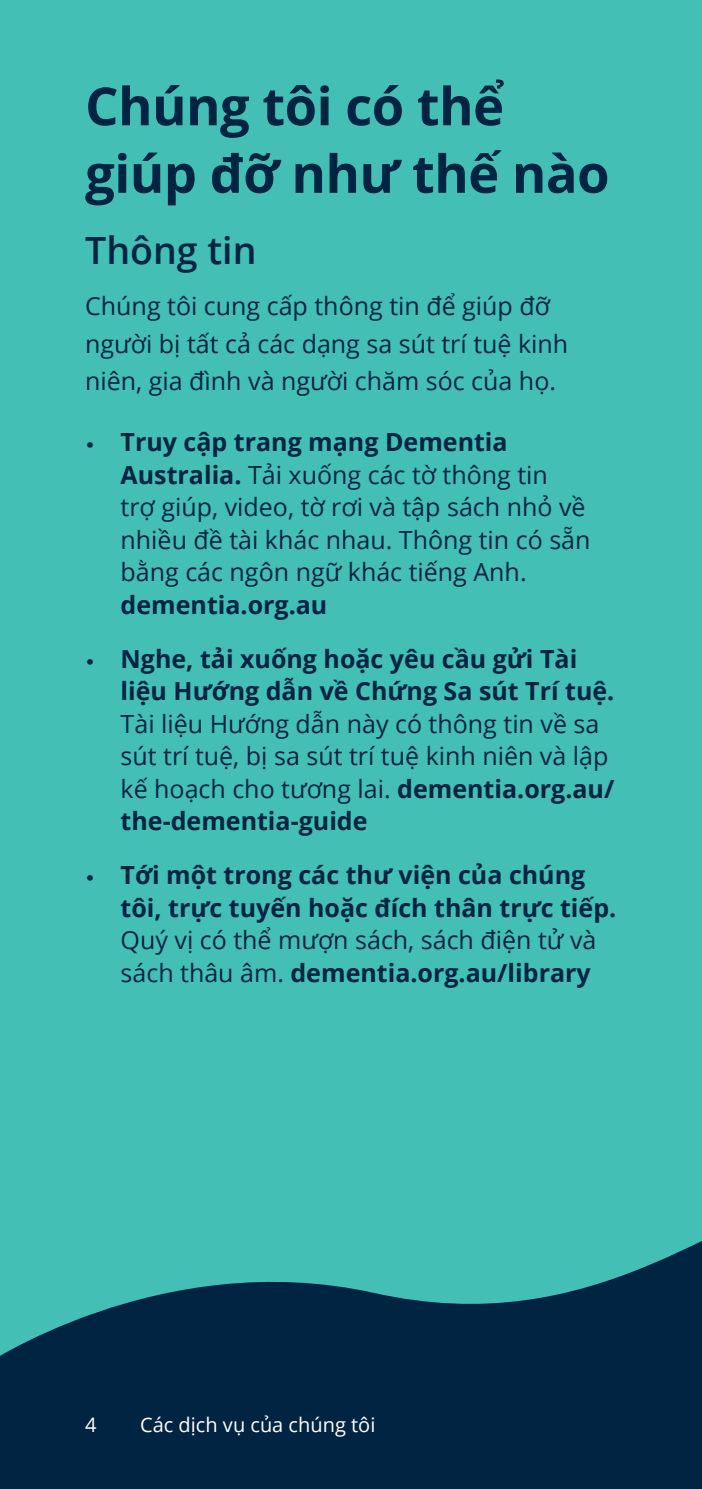
<style>
.page{position:relative;width:702px;height:1489px;background:#fff}
.page>*{position:absolute;margin:0;border:0;box-sizing:border-box;transform-origin:0 0}
.H1_Main_Head{font:700 52.5px/67.5px "Open Sans";letter-spacing:-.01em;color:#002442}
.H2A_inline_main{font:600 37.5px "Open Sans";color:#002442}
.t1{font:700 25px/32.5px "Open Sans";color:#002442}
.BODY{font:25px/32.5px "Open Sans";color:#002442}
.t2{font:20px "Open Sans";color:#fff}
.s1{font-family:"Filson Pro"}
.s2{font-weight:700}
.s3{font-family:"Filson Pro";font-weight:400}
.s4{font-weight:400}
</style>
<div class="page">
<div style="left:0;top:0;width:702px;height:1488px;background:#43bfb5"></div>
<svg style="left:0;top:1241px;width:702px;height:247px;fill:#002442"></svg>
<h1 class="H1_Main_Head" style="left:85px;top:71px;width:526px">Chúng tôi có thể giúp đỡ như thế nào</h1>
<h2 class="H2A_inline_main" style="left:85px;top:224px;width:173px">Thông tin</h2>
<p class="BODY" style="left:85px;top:287px;width:484px;line-height:37.5px">Chúng tôi cung cấp thông tin để giúp đỡ người bị tất cả các dạng sa sút trí tuệ kinh niên, gia đình và người chăm sóc của họ.</p>
<p class="BODY" style="left:121px;top:425px;width:471px;text-indent:-35px"><span class="s1">•</span> <span class="s2">Truy cập trang mạng Dementia<br>Australia.</span> Tải xuống các tờ thông tin<br>trợ giúp, video, tờ rơi và tập sách nhỏ về nhiều đề tài khác nhau. Thông tin có sẵn bằng các ngôn ngữ khác tiếng Anh. <span class="s2">dementia.org.au</span></p>
<p class="t1" style="left:121px;top:641px;width:495px;text-indent:-35px"><span class="s3">•</span> Nghe, tải xuống hoặc yêu cầu gửi Tài liệu Hướng dẫn về Chứng Sa sút Trí tuệ.<br><span class="s4">Tài liệu Hướng dẫn này có thông tin về sa sút trí tuệ, bị sa sút trí tuệ kinh niên và lập kế hoạch cho tương lai.</span> dementia.org.au/ the-dementia-guide</p>
<p class="t1" style="left:121px;top:858px;width:497px;text-indent:-35px"><span class="s3">•</span> Tới một trong các thư viện của chúng tôi, trực tuyến hoặc đích thân trực tiếp.<br><span class="s4">Quý vị có thể mượn sách, sách điện tử và sách thâu âm.</span> dementia.org.au/library</p>
<p class="t2" style="left:85px;top:1410px;width:13px">4</p>
<p class="t2" style="left:140px;top:1410px;width:237px">Các dịch vụ của chúng tôi</p>
</div>
